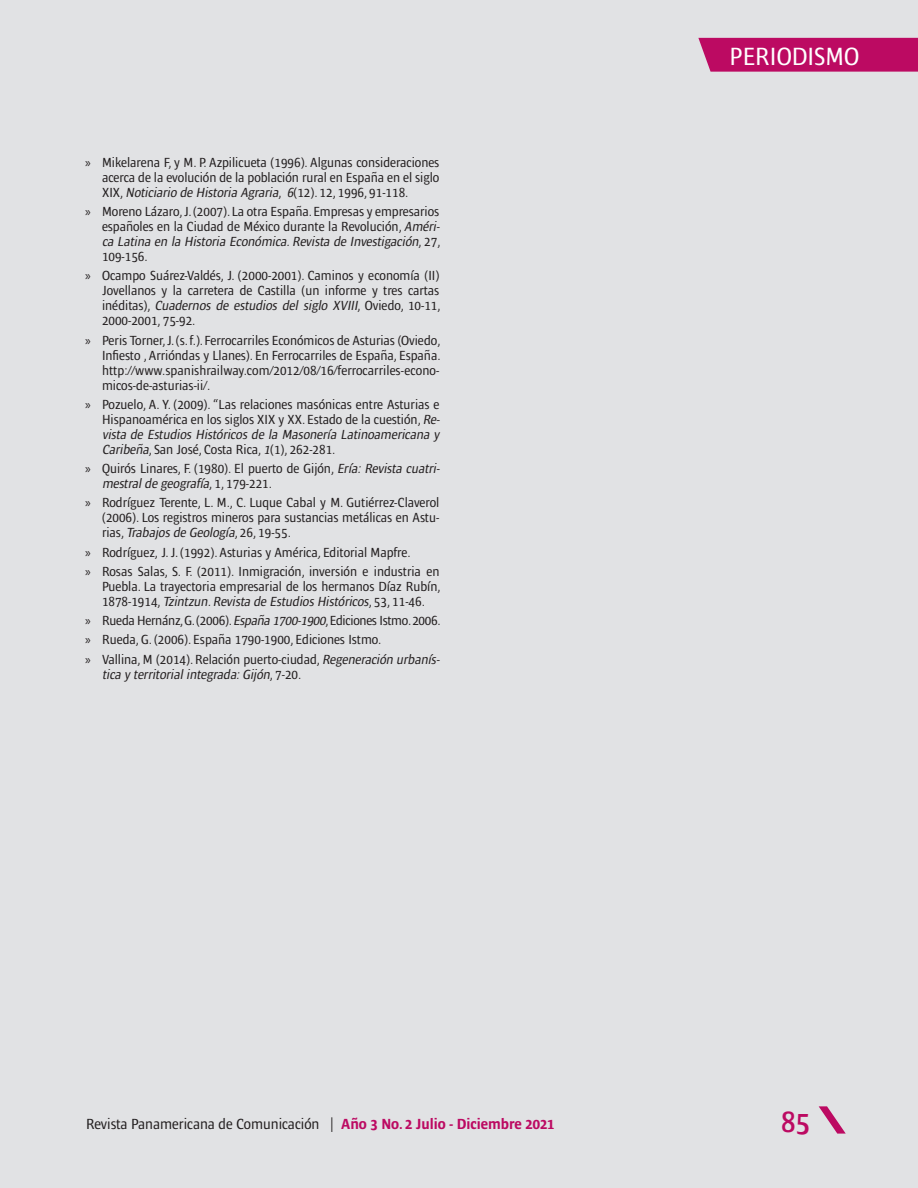
<style>
.page{position:relative;width:918px;height:1188px;background:#e1e2e4}
.page>*{position:absolute;margin:0;border:0;box-sizing:border-box;transform-origin:0 0}
.t1{font:600 condensed 30px "Ardoise Std";color:#bc0a62}
.t2{font:condensed 25.5px "Ardoise Std";color:#fff}
.t3{font:condensed 15px "Ardoise Std";color:#231f20}
.t4{font:condensed 13.5px/15px "Ardoise Std";color:#231f20;text-align:justify}
.t5{font:italic condensed 13.5px/15px "Ardoise Std";color:#231f20}
.t6{font:condensed 13.5px "Ardoise Std";letter-spacing:-.02em;color:#231f20}
.s1{font-family:"Myriad Pro";font-stretch:normal}
.s2{font-style:italic}
.s3{font-family:"Myriad Pro";font-style:normal;font-stretch:normal}
.s4{font-style:normal}
.s5{font-weight:700;color:#bc0a62}
</style>
<div class="page">
<svg style="left:819px;top:1106px;width:27px;height:28px"></svg>
<div style="left:698px;top:38px;width:220px;height:34px;background:#bc0a62"></div>
<p class="t4" style="left:102px;top:155px;width:339px;text-indent:-17px"><span class="s1">»</span> Mikelarena F, y M. P. Azpilicueta (1996). Algunas consideraciones acerca de la evolución de la población rural en España en el siglo X I X, <span class="s2">Noticiario de Historia Agraria</span>, <span class="s2">6</span>( 1 2 ) . 1 2, 1 9 9 6, 9 1 - 1 1 8 .</p>
<p class="t4" style="left:102px;top:204px;width:342px;text-align:left;text-indent:-17px"><span class="s1">»</span> Moreno Lázaro, J. (2007). La otra España. Empresas y empresarios españoles en la Ciudad de México durante la Revolución, <span class="s2">Améri&shy;ca Latina en la Historia Económica.Revista de Investigación</span>, 2 7 , 109-156.</p>
<p class="t4" style="left:102px;top:268px;width:340px;text-indent:-17px"><span class="s1">»</span> Ocampo Suárez-Valdés, J. (2000-2001). Caminos y economía (II)<br>Jovellanos y la carretera de Castilla (un informe y tres cartas i n é d i ta s ) , <span class="s2">Cuadernos de estudios del siglo XVIII</span>, Ov i e d o, 1 0 - 1 1 , 2000-2001, 75-92.</p>
<p class="t4" style="left:102px;top:333px;width:340px;text-indent:-17px"><span class="s1">»</span> Peris Torner, J. (s. f.). Ferrocarriles Económicos de Asturias (Oviedo, Infiesto , Arrióndas y Llanes). En Ferrocarriles de España, España. http://www.spanishrailway.com/2012/08/16/ferrocarriles-econo&shy;micos-de-asturias-ii/.</p>
<p class="t4" style="left:102px;top:397px;width:342px;text-align:left;text-indent:-17px"><span class="s1">»</span> Pozuelo, A. Y. (2009). “Las relaciones masónicas entre Asturias e Hispanoamérica en los siglos XIX y XX. Estado de la cuestión, <span class="s2">Re&shy;vista de Estudios Históricos de la Masonería Latinoamericana y Caribeña</span>, San José, Costa Rica, <span class="s2">1</span>(1), 262-281.</p>
<p class="t4" style="left:102px;top:461px;width:342px;text-indent:-17px"><span class="s1">»</span> Quirós Linares, F. (1980). El puerto de Gijón, <span class="s2">Ería: Revista cuatri&shy;mestralde geografía</span>, 1 , 1 7 9 - 2 2 1 .</p>
<p class="t4" style="left:102px;top:495px;width:339px;text-indent:-17px"><span class="s1">»</span> Rodríguez Terente, L. M., C. Luque Cabal y M. Gutiérrez-Claverol (2006). Los registros mineros para sustancias metá licas en Astu&shy;r i a s , <span class="s2">Trabajos de Geología</span>, 2 6 , 1 9 - 5 5 .</p>
<p class="t4" style="left:85px;top:545px;width:327px"><span class="s1">»</span> Rodríguez, J. J. (1992). Asturias y América<span class="s2">,</span>Editorial Mapfre.</p>
<p class="t4" style="left:102px;top:564px;width:340px;text-indent:-17px"><span class="s1">»</span> Rosas Salas, S. F. (2011). Inmigración, inversión e industria en Puebla. La trayectoria empresarial de los hermanos Díaz Rubín, 1 8 7 8 - 1 9 1 4 , <span class="s2">Tzintzun.Revista de Estudios Históricos</span>, 5 3 , 1 1 - 4 6 .</p>
<p class="t6" style="left:85px;top:613px;width:357px"><span class="s1">»</span> Rueda Hernánz, G. (2006). <span class="s2">España 1700-1900</span>, Ediciones Istmo. 2006.</p>
<p class="t4" style="left:85px;top:632px;width:298px"><span class="s1">»</span> Rueda, G. (2006). España 1790-1900, Ediciones Istmo.</p>
<p class="t5" style="left:102px;top:652px;width:342px;text-indent:-17px"><span class="s3">»</span> <span class="s4">Vallina, M (2014). Relación puerto-ciudad,</span> Regeneración urbanís&shy;tica y territorialintegrada:Gijón<span class="s4">, 7 - 2 0 .</span></p>
<h2 class="t2" style="left:730px;top:42px;width:131px">PERIODISMO</h2>
<p class="t3" style="left:86px;top:1115px;width:470px">Revista Panamericana de Comunicación | <span class="s5">Año 3 No. 2 Julio - Diciembre 2021</span></p>
<h1 class="t1" style="left:781px;top:1104px;width:30px">85</h1>
</div>
